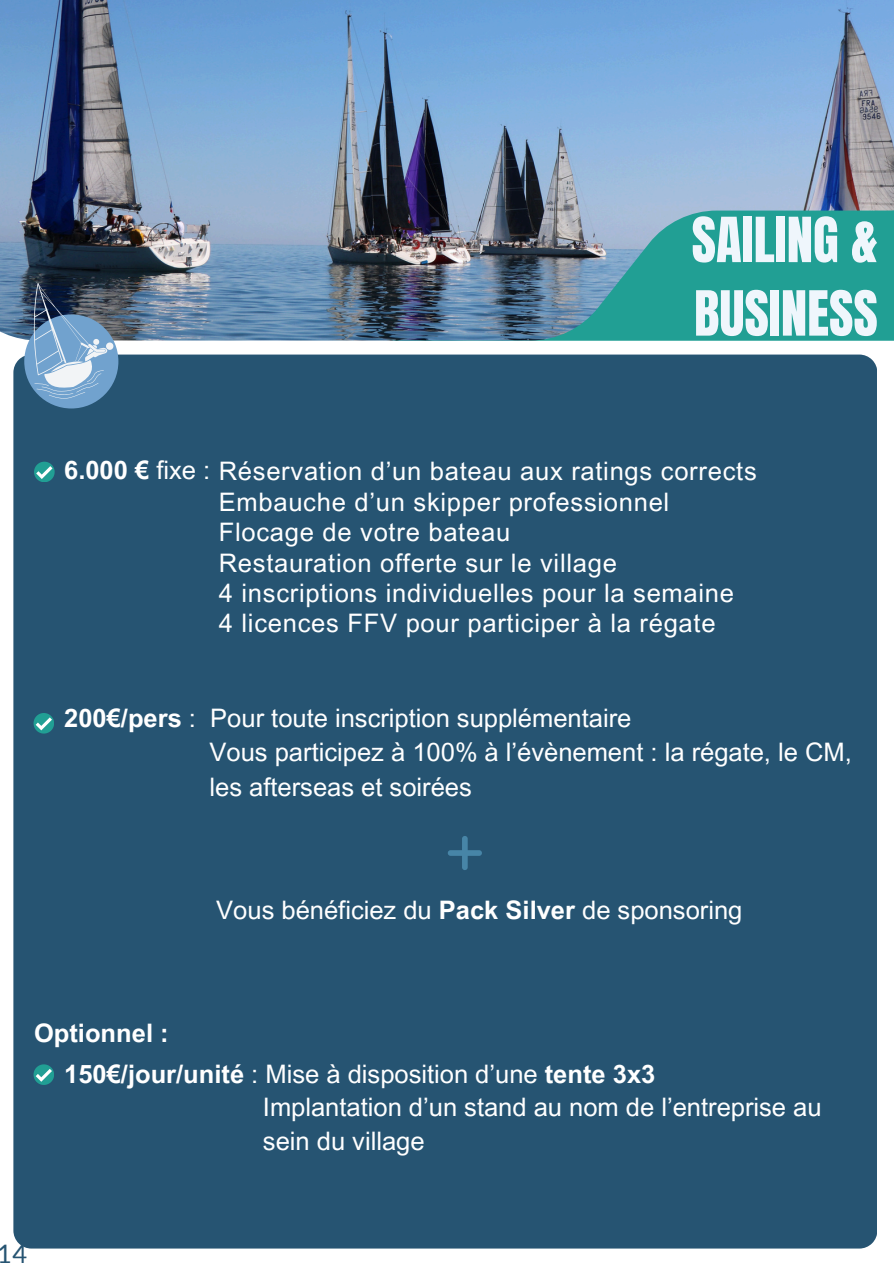
<style>
.page{position:relative;width:894px;height:1264px;background:#fff}
.page>*{position:absolute;margin:0;border:0;box-sizing:border-box;transform-origin:0 0}
.t1{font:52.8px/73.5px "Anton";color:#eff6fc}
.t2{font:25.5px "Arial MT Pro";letter-spacing:.03em;color:#fff}
.t3{font:25.5px "Arial MT Pro";color:#fff}
.t4{font:700 25.5px "Arial MT Pro";color:#fff}
.t5{font:25.5px "Lato";color:#265472}
.s1{font-weight:700}
.s2{font-weight:400}
</style>
<div class="page">
<img style="left:0;top:0;width:893px;height:340px">
<div style="left:13px;top:354px;width:864px;height:894px;background:#265472"></div>
<div style="left:24px;top:314px;width:94px;height:94px;background:#71a2ce;border-radius:50%"></div>
<svg style="left:34px;top:283px;width:80px;height:115px"></svg>
<svg style="left:34px;top:713px;width:20px;height:20px"></svg>
<svg style="left:34px;top:461px;width:20px;height:21px"></svg>
<svg style="left:447px;top:836px;width:35px;height:34px"></svg>
<svg style="left:34px;top:1064px;width:20px;height:20px"></svg>
<p class="t1" style="left:691px;top:204px;width:188px">SAILING &amp;<br>BUSINESS</p>
<p class="t2" style="left:64px;top:462px;width:694px"><span class="s1">6.000 €</span> fixe : Réservation d’un bateau aux ratings corrects</p>
<p class="t2" style="left:219px;top:492px;width:452px">Embauche d’un skipper professionnel</p>
<p class="t2" style="left:219px;top:522px;width:293px">Flocage de votre bateau</p>
<p class="t2" style="left:219px;top:553px;width:399px">Restauration offerte sur le village</p>
<p class="t2" style="left:219px;top:583px;width:516px">4 inscriptions individuelles pour la semaine</p>
<p class="t2" style="left:219px;top:614px;width:498px">4 licences FFV pour participer à la régate</p>
<p class="t3" style="left:64px;top:708px;width:568px"><span class="s1">200€/pers</span> : Pour toute inscription supplémentaire</p>
<p class="t3" style="left:209px;top:742px;width:643px">Vous participez à 100% à l’évènement : la régate, le CM,</p>
<p class="t3" style="left:209px;top:777px;width:264px">les afterseas et soirées</p>
<p class="t3" style="left:216px;top:900px;width:527px">Vous bénéficiez du <span class="s1">Pack Silver</span> de sponsoring</p>
<p class="t4" style="left:34px;top:1023px;width:136px">Optionnel :</p>
<h2 class="t4" style="left:64px;top:1064px;width:592px">150€/jour/unité <span class="s2">: Mise à disposition d’une</span> tente 3x3</h2>
<p class="t3" style="left:263px;top:1096px;width:560px">Implantation d’un stand au nom de l’entreprise au</p>
<p class="t3" style="left:263px;top:1131px;width:163px">sein du village</p>
<h1 class="t5" style="left:-2px;top:1237px;width:31px">14</h1>
</div>
